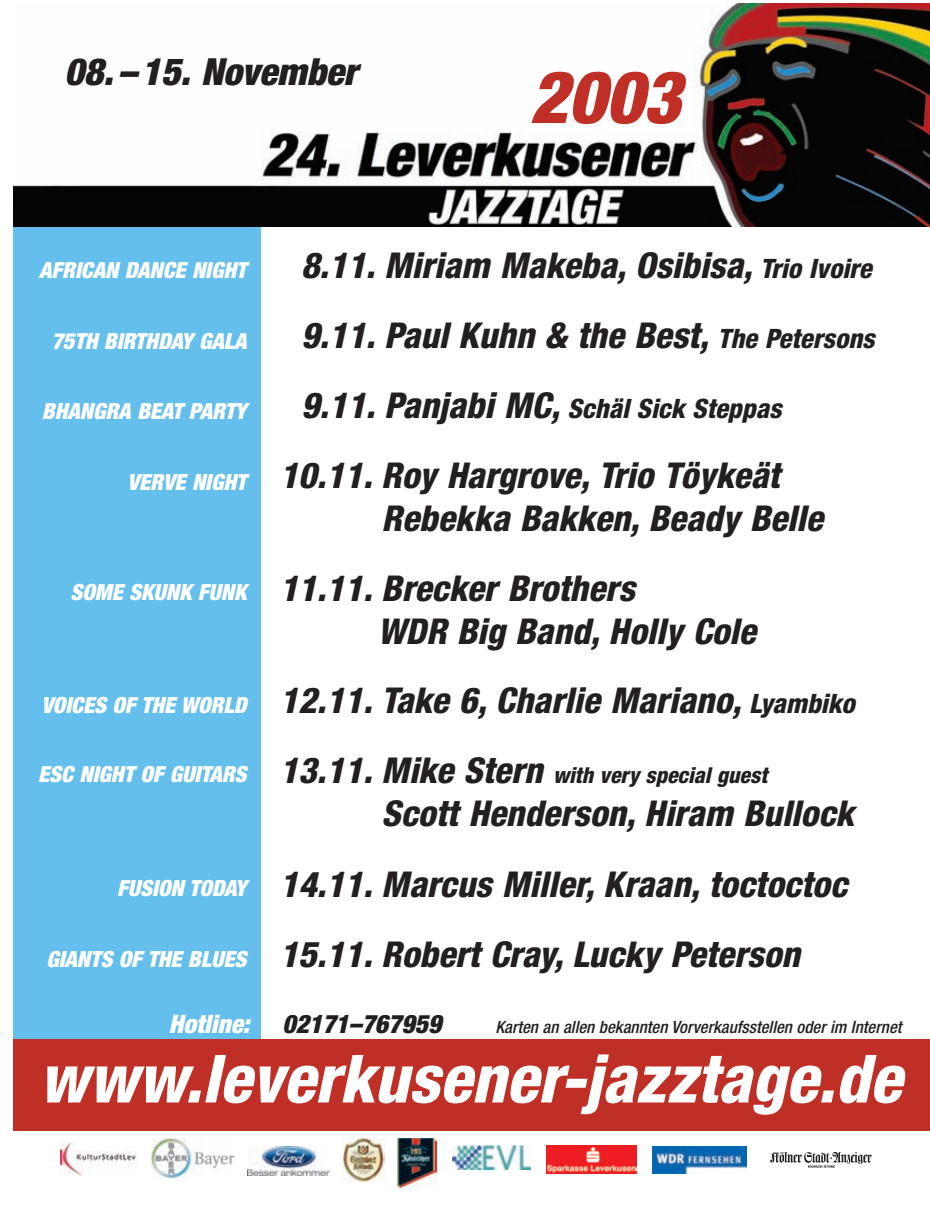
<style>
.page{position:relative;width:930px;height:1215px;background:#fff}
.page>*{position:absolute;margin:0;border:0;box-sizing:border-box;transform-origin:0 0}
.t1{font:italic 900 condensed 72.45px "Helvetica Neue";color:#c02f25}
.t2{font:italic 800 condensed 66.6px "Helvetica Neue";color:#fff}
.t3{font:italic 900 condensed 37.5px "Helvetica Neue";color:#231f20}
.t4{font:italic 800 condensed 35.7px/43px "Helvetica Neue";color:#231f20}
.t5{font:italic 800 condensed 26.7px "Helvetica Neue";color:#231f20}
.t6{font:italic 900 condensed 25.5px "Helvetica Neue";color:#231f20}
.t7{font:italic 900 condensed 22.35px "Helvetica Neue";color:#fff}
.t8{font:italic 800 condensed 21.9px "Helvetica Neue";color:#231f20}
.t9{font:italic 500 condensed 16.95px "Helvetica Neue";color:#231f20}
.s1{font-size:26.7px}
.s2{font-size:35.7px}
.s3{color:#fff}
</style>
<div class="page">
<div style="left:13px;top:205px;width:247px;height:843px;background:#64bfec"></div>
<img style="left:13px;top:4px;width:917px;height:223px">
<div style="left:13px;top:1039px;width:917px;height:91px;background:#c02f25"></div>
<img style="left:60px;top:1142px;width:78px;height:34px">
<img style="left:248px;top:1147px;width:82px;height:28px">
<img style="left:342px;top:1138px;width:42px;height:44px">
<img style="left:398px;top:1138px;width:39px;height:49px">
<img style="left:452px;top:1145px;width:79px;height:24px">
<img style="left:653px;top:1146px;width:94px;height:27px">
<img style="left:770px;top:1152px;width:102px;height:16px">
<img style="left:546px;top:1145px;width:90px;height:29px">
<svg style="left:157px;top:1138px;width:22px;height:41px"></svg>
<img style="left:151px;top:1139px;width:84px;height:39px">
<p class="t3" style="left:65px;top:58px;width:301px">08. –15. November</p>
<h1 class="t1" style="left:530px;top:71px;width:166px">2003</h1>
<p class="t7" style="left:39px;top:262px;width:209px">AFRICAN DANCE NIGHT</p>
<p class="t7" style="left:51px;top:333px;width:197px">75TH BIRTHDAY GALA</p>
<p class="t7" style="left:42px;top:403px;width:206px">BHANGRA BEAT PARTY</p>
<p class="t7" style="left:128px;top:474px;width:121px">VERVE NIGHT</p>
<p class="t7" style="left:71px;top:584px;width:178px">SOME SKUNK FUNK</p>
<p class="t7" style="left:41px;top:697px;width:211px">VOICES OF THE WORLD</p>
<p class="t7" style="left:38px;top:766px;width:214px">ESC NIGHT OF GUITARS</p>
<p class="t7" style="left:117px;top:880px;width:131px">FUSION TODAY</p>
<p class="t7" style="left:46px;top:951px;width:206px">GIANTS OF THE BLUES</p>
<p class="t4" style="left:301px;top:234px;width:580px;line-height:69.9px">8.11. Miriam Makeba, Osibisa, <span class="s1">Trio Ivoire<br></span>9.11. Paul Kuhn &amp; the Best, <span class="s1">The Petersons</span></p>
<p class="t5" style="left:301px;top:399px;width:487px"><span class="s2">9.11. Panjabi MC,</span> Schäl Sick Steppas</p>
<p class="t4" style="left:382px;top:457px;width:450px;text-indent:-102px">10.11. Roy Hargrove, Trio Töykeät<br>Rebekka Bakken, Beady Belle</p>
<p class="t4" style="left:378px;top:569px;width:386px;text-indent:-98px">11.11. Brecker Brothers<br>WDR Big Band, Holly Cole</p>
<p class="t4" style="left:280px;top:682px;width:581px">12.11. Take 6, Charlie Mariano, <span class="s1">Lyambiko</span></p>
<p class="t8" style="left:280px;top:767px;width:493px"><span class="s2">13.11. Mike Stern</span> with very special guest</p>
<p class="t4" style="left:280px;top:781px;width:576px;line-height:70.7px;text-align:justify;text-indent:102px">Scott Henderson, Hiram Bullock 14.11. Marcus Miller, Kraan, toctoctoc 15.11. Robert Cray, Lucky Peterson</p>
<p class="t6" style="left:169px;top:1015px;width:279px"><span class="s3">Hotline:</span> 02171–767959</p>
<p class="t9" style="left:495px;top:1021px;width:408px">Karten an allen bekannten Vorverkaufsstellen oder im Internet</p>
<h2 class="t2" style="left:39px;top:1055px;width:876px">www.leverkusener-jazztage.de</h2>
</div>
